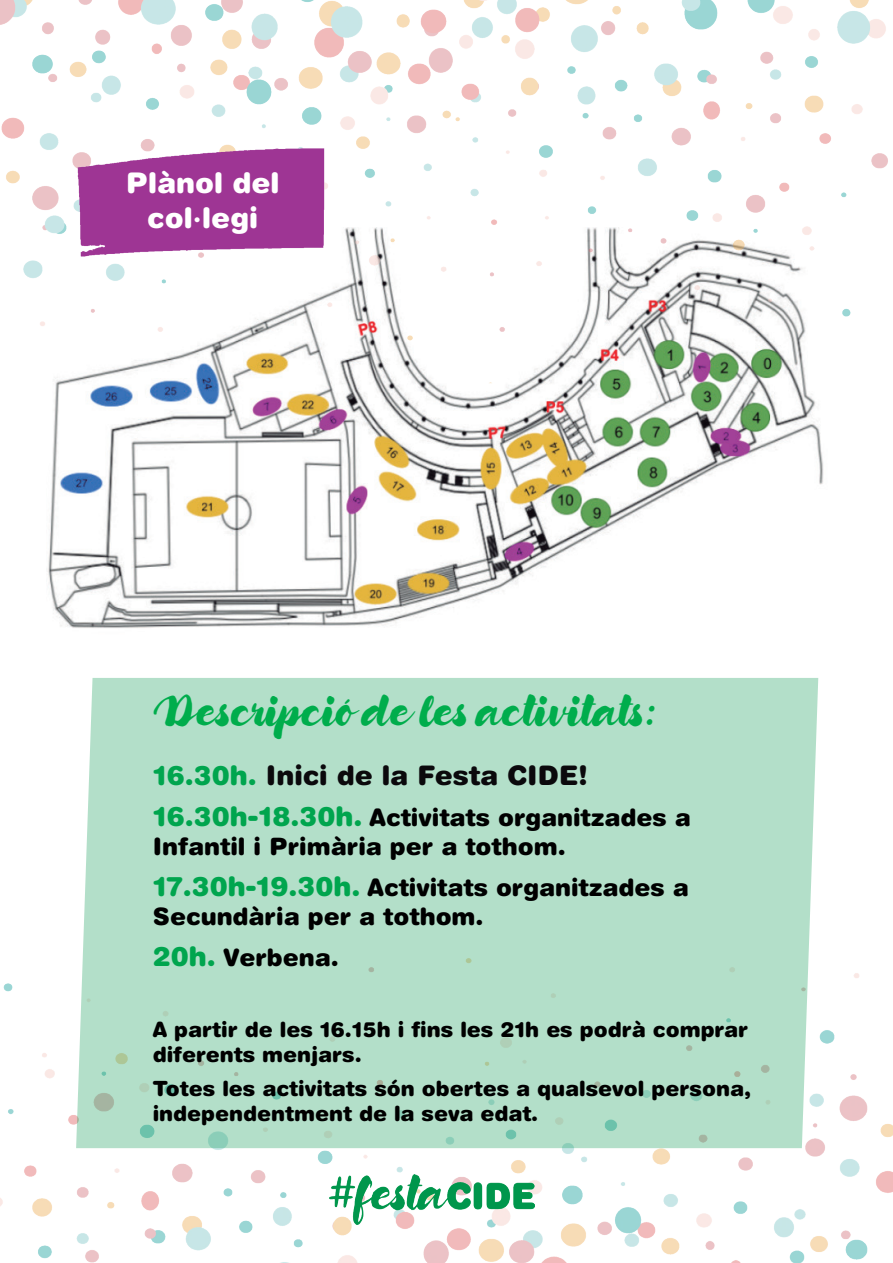
<style>
.page{position:relative;width:893px;height:1263px;background:#fff}
.page>*{position:absolute;margin:0;border:0;box-sizing:border-box;transform-origin:0 0}
.t1{font:31.5px "Candylicious";color:#00ad4c}
.t2{font:900 28.5px/34.2px "Helvetica Rounded";color:#fff;text-align:center}
.t3{font:900 27px "Helvetica Rounded";color:#0b090c}
.t4{font:900 24px/28.8px "Helvetica Rounded";color:#000}
.t5{font:900 21px/25.2px "Helvetica Rounded";color:#000}
.s1{color:#00a54e}
.s2{font-size:27px;color:#00a54e}
</style>
<div class="page">
<img style="left:47px;top:547px;width:528px;height:81px">
<img style="left:0;top:0;width:888px;height:547px">
<img style="left:0;top:973px;width:893px;height:290px">
<img style="left:64px;top:64px;width:297px;height:296px">
<div style="left:75px;top:678px;width:745px;height:472px;background:#b3dfc9"></div>
<img style="left:330px;top:1175px;width:205px;height:50px">
<p class="t2" style="left:126px;top:165px;width:155px">Plànol del col·legi</p>
<h1 class="t1" style="left:153px;top:688px;width:504px">Descripció de les activitats:</h1>
<p class="t3" style="left:153px;top:758px;width:437px"><span class="s1">16.30h.</span> Inici de la Festa CIDE!</p>
<p class="t4" style="left:153px;top:803px;width:540px"><span class="s2">16.30h-18.30h.</span> Activitats organitzades a<br>Infantil i Primària per a tothom.</p>
<p class="t4" style="left:153px;top:872px;width:538px"><span class="s2">17.30h-19.30h.</span> Activitats organitzades a<br>Secundària per a tothom.</p>
<p class="t4" style="left:153px;top:942px;width:188px"><span class="s2">20h.</span> Verbena.</p>
<p class="t5" style="left:153px;top:1016px;width:597px">A partir de les 16.15h i fins les 21h es podrà comprar diferents menjars.</p>
<p class="t5" style="left:153px;top:1075px;width:600px">Totes les activitats són obertes a qualsevol persona, independentment de la seva edat.</p>
</div>
